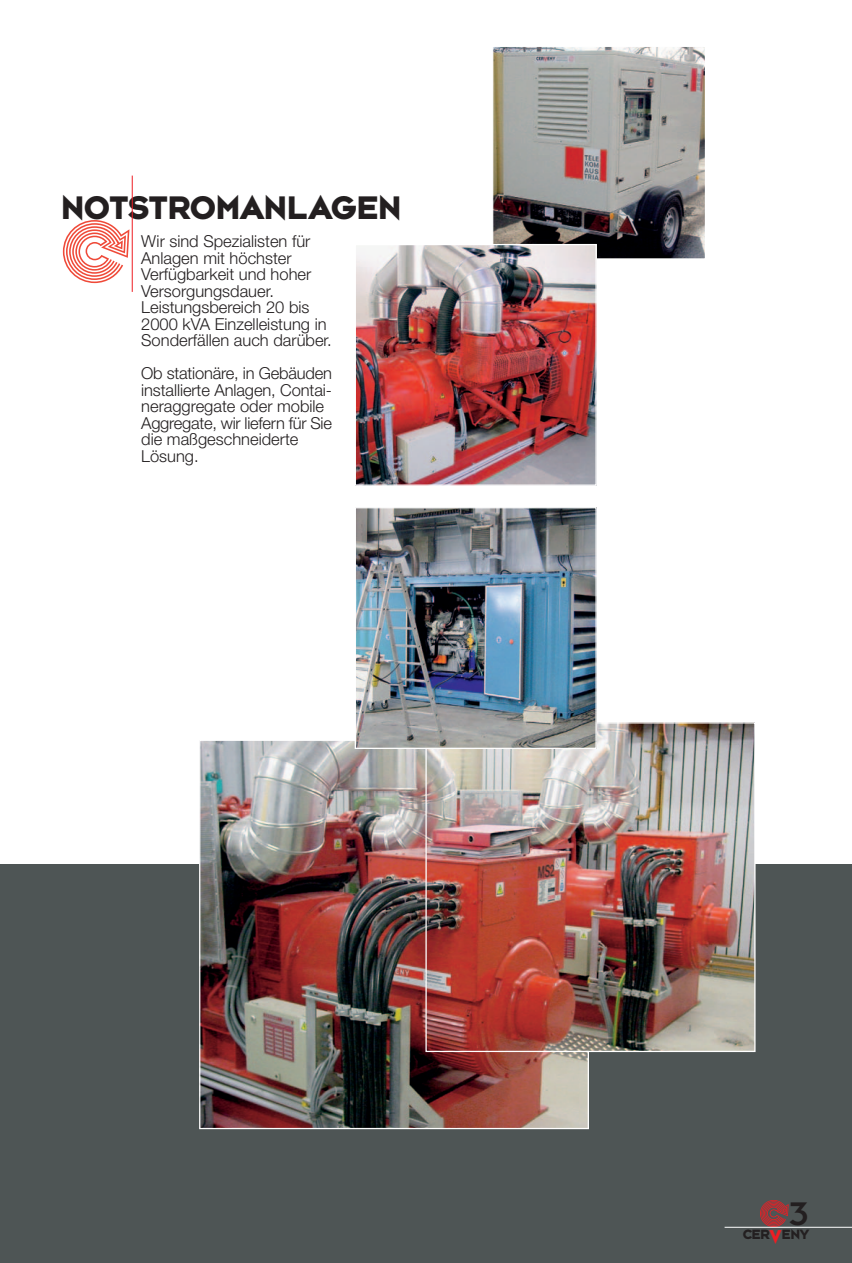
<style>
.page{position:relative;width:852px;height:1263px;background:#fff}
.page>*{position:absolute;margin:0;border:0;box-sizing:border-box;transform-origin:0 0}
.t1{font:700 36px "Bonn";color:#231f20}
.t2{font:300 36px "Bonn";color:#231f20}
.t3{font:300 16.5px/16.5px "Helvetica Neue";color:#231f20}
.t4{font:700 14.85px "Bonn";letter-spacing:-.01em;color:#231f20}
.s1{font-size:20.55px;color:#ee1d23}
</style>
<div class="page">
<div style="left:0;top:864px;width:851px;height:399px;background:#4e5555"></div>
<img style="left:760px;top:1200px;width:29px;height:26px">
<hr style="left:724px;top:1227px;width:127px;height:1px;background:#fff">
<img style="left:494px;top:48px;width:209px;height:210px">
<div style="left:492px;top:46px;width:213px;height:214px;border:1px solid #fff"></div>
<img style="left:201px;top:741px;width:385px;height:386px">
<img style="left:427px;top:724px;width:326px;height:326px">
<div style="left:425px;top:722px;width:330px;height:330px;border:1px solid #fff"></div>
<hr style="left:132px;top:176px;width:1px;height:116px;background:#ee1d23">
<svg style="left:63px;top:220px;width:66px;height:63px"></svg>
<img style="left:356px;top:246px;width:238px;height:238px">
<div style="left:354px;top:244px;width:242px;height:242px;border:1px solid #fff"></div>
<img style="left:356px;top:509px;width:238px;height:238px">
<div style="left:354px;top:507px;width:242px;height:242px;border:1px solid #fff"></div>
<h1 class="t1" style="left:61px;top:195px;width:341px">NOTSTROMANLAGEN</h1>
<p class="t3" style="left:141px;top:235px;width:192px">Wir sind Spezialisten für<br>Anlagen mit höchster<br>Verfügbarkeit und hoher<br>Versorgungsdauer.<br>Leistungsbereich 20 bis<br>2000 kVA Einzelleistung in<br>Sonderfällen auch darüber.</p>
<p class="t3" style="left:141px;top:367px;width:192px">Ob stationäre, in Gebäuden installierte Anlagen, Contai&shy;neraggregate oder mobile<br>Aggregate, wir liefern für Sie die maßgeschneiderte<br>Lösung.</p>
<h1 class="t2" style="left:789px;top:1202px;width:21px">3</h1>
<p class="t4" style="left:742px;top:1229px;width:68px">CER<span class="s1">V</span>ENY</p>
</div>
